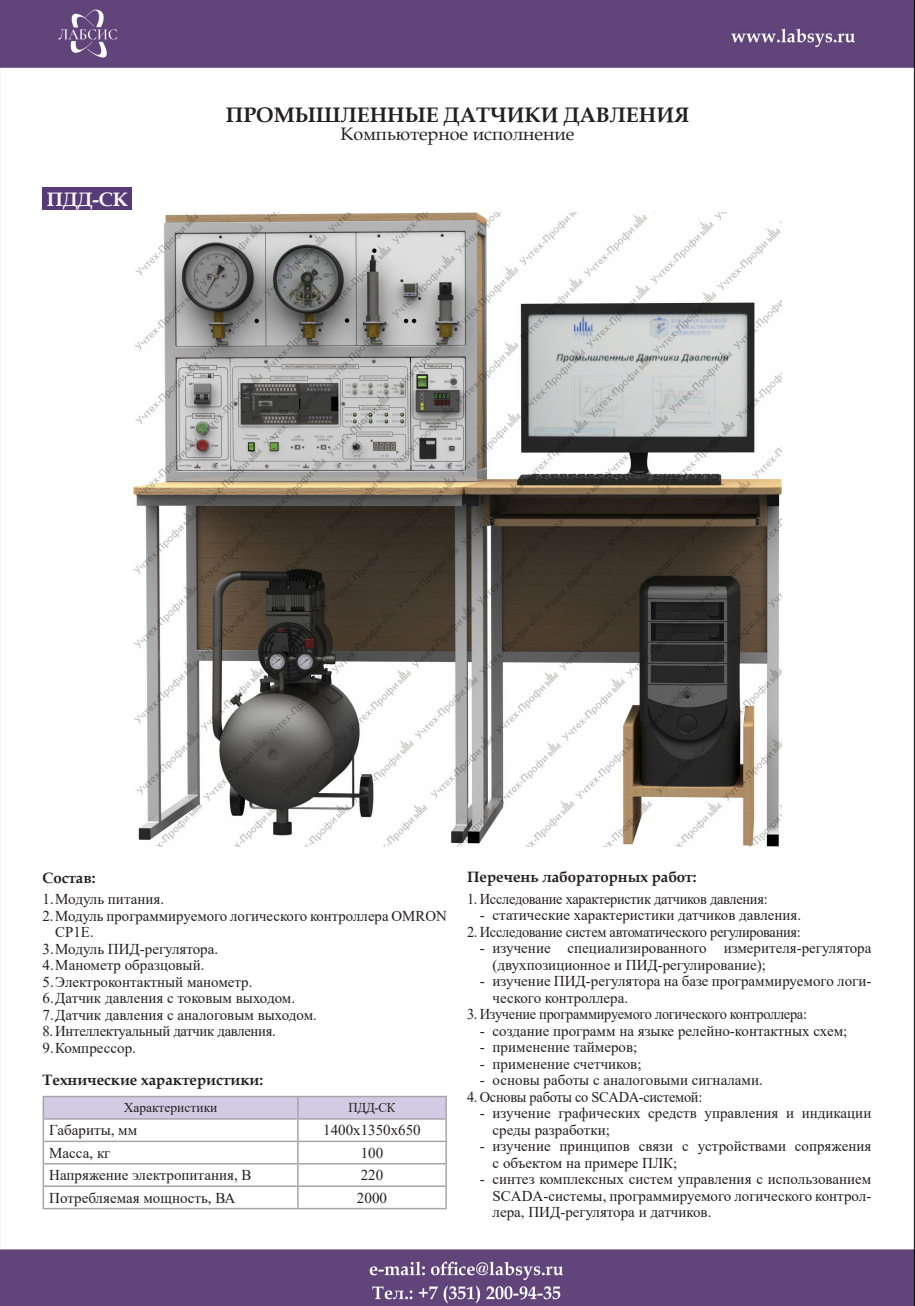
<style>
.page{position:relative;width:915px;height:1306px;background:#fff}
.page>*{position:absolute;margin:0;border:0;box-sizing:border-box;transform-origin:0 0}
.Подзаголовок_раздела{font:700 21px "Book Antiqua";color:#231f20}
.Заголовок_стенда__ко{font:700 19.5px "Book Antiqua";color:#fff}
.Подзаголовок_раздела-2{font:18px "Book Antiqua";color:#231f20}
.Основной_текст_табли{font:15px/16.5px "Times New Roman";color:#231f20}
.Основной_текст_табли-2{font:15px "Times New Roman";letter-spacing:-.02em;color:#231f20;scale:.96 1}
.Подзаголовок_в_текст{font:700 15px "Book Antiqua";color:#231f20}
.Основной_текст_табли-3{font:15px "Times New Roman";letter-spacing:-.02em;color:#231f20}
.Заголовки_таблица{font:13.5px "Times New Roman";color:#231f20}
.Заголовки_таблица-2{font:13.5px "Times New Roman";color:#231f20;scale:.95 1}
</style>
<div class="page">
<img style="left:0;top:0;width:914px;height:1305px">
<img style="left:133px;top:212px;width:648px;height:634px">
<div style="left:43px;top:187px;width:89px;height:23px;background:#593a79"></div>
<hr style="left:43px;top:1095px;width:255px;height:2px;background:#a8a5aa">
<hr style="left:298px;top:1095px;width:148px;height:2px;background:#a8a5aa">
<svg style="left:43px;top:1097px;width:403px;height:110px"></svg>
<hr style="left:43px;top:1207px;width:255px;height:2px;background:#a8a5aa">
<hr style="left:298px;top:1207px;width:148px;height:2px;background:#a8a5aa">
<p class="Заголовок_стенда__ко" style="left:47px;top:186px;width:83px">ПДД-СК</p>
<p class="Подзаголовок_раздела" style="left:226px;top:100px;width:464px">ПРОМЫШЛЕННЫЕ ДАТЧИКИ ДАВЛЕНИЯ</p>
<p class="Подзаголовок_раздела-2" style="left:340px;top:121px;width:235px">Компьютерное исполнение</p>
<p class="Подзаголовок_в_текст" style="left:43px;top:868px;width:55px">Состав:</p>
<p class="Подзаголовок_в_текст" style="left:467px;top:867px;width:231px">Перечень лабораторных работ:</p>
<p class="Основной_текст_табли" style="left:43px;top:890px;width:123px">1.Модуль питания.</p>
<p class="Основной_текст_табли" style="left:55px;top:906px;width:393px;text-indent:-13px">2.Модуль программируемого логического контроллера OMRON<br>CP1E.</p>
<p class="Основной_текст_табли" style="left:43px;top:939px;width:177px">3.Модуль ПИД-регулятора.</p>
<p class="Основной_текст_табли" style="left:43px;top:956px;width:163px">4.Манометр образцовый.</p>
<p class="Основной_текст_табли" style="left:43px;top:972px;width:211px">5.Электроконтактный манометр.</p>
<p class="Основной_текст_табли" style="left:43px;top:989px;width:254px">6.Датчик давления с токовым выходом.</p>
<p class="Основной_текст_табли" style="left:43px;top:1005px;width:276px">7.Датчик давления с аналоговым выходом.</p>
<p class="Основной_текст_табли-3" style="left:43px;top:1020px;width:235px">8. Интеллектуальный датчик давления.</p>
<p class="Основной_текст_табли" style="left:43px;top:1038px;width:95px">9.Компрессор.</p>
<p class="Подзаголовок_в_текст" style="left:43px;top:1070px;width:222px">Технические характеристики:</p>
<p class="Заголовки_таблица" style="left:124px;top:1098px;width:95px">Характеристики</p>
<p class="Заголовки_таблица-2" style="left:348px;top:1098px;width:51px">ПДД-СК</p>
<p class="Основной_текст_табли" style="left:49px;top:1121px;width:89px">Габариты, мм</p>
<p class="Основной_текст_табли" style="left:323px;top:1121px;width:99px">1400х1350х650</p>
<p class="Основной_текст_табли" style="left:49px;top:1143px;width:63px">Масса, кг</p>
<p class="Основной_текст_табли" style="left:360px;top:1143px;width:24px">100</p>
<p class="Основной_текст_табли" style="left:49px;top:1166px;width:204px">Напряжение электропитания, В</p>
<p class="Основной_текст_табли" style="left:360px;top:1166px;width:24px">220</p>
<p class="Основной_текст_табли" style="left:49px;top:1188px;width:187px">Потребляемая мощность, ВА</p>
<p class="Основной_текст_табли" style="left:357px;top:1188px;width:32px">2000</p>
<p class="Основной_текст_табли-2" style="left:467px;top:888px;width:314px">1. Исследование характеристик датчиков давления:</p>
<p class="Основной_текст_табли" style="left:479px;top:906px;width:323px">- статические характеристики датчиков давления.</p>
<p class="Основной_текст_табли-2" style="left:467px;top:921px;width:349px">2. Исследование систем автоматического регулирования:</p>
<p class="Основной_текст_табли" style="left:492px;top:939px;width:380px;text-indent:-13px">- изучение специализированного измерителя-регулятора (двухпозиционное и ПИД-регулирование);</p>
<p class="Основной_текст_табли" style="left:492px;top:972px;width:380px;text-indent:-13px">- изучение ПИД-регулятора на базе программируемого логи&shy;ческого контроллера.</p>
<p class="Основной_текст_табли-2" style="left:467px;top:1003px;width:355px">3. Изучение программируемого логического контроллера:</p>
<p class="Основной_текст_табли" style="left:479px;top:1021px;width:369px">- создание программ на языке релейно-контактных схем;</p>
<p class="Основной_текст_табли" style="left:479px;top:1038px;width:159px">- применение таймеров;</p>
<p class="Основной_текст_табли" style="left:479px;top:1054px;width:163px">- применение счетчиков;</p>
<p class="Основной_текст_табли" style="left:479px;top:1071px;width:284px">- основы работы с аналоговыми сигналами.</p>
<p class="Основной_текст_табли-2" style="left:467px;top:1086px;width:246px">4. Основы работы со SCADA-системой:</p>
<p class="Основной_текст_табли" style="left:492px;top:1104px;width:380px;text-indent:-13px">- изучение графических средств управления и индикации среды разработки;</p>
<p class="Основной_текст_табли" style="left:492px;top:1137px;width:380px;text-indent:-13px">- изучение принципов связи с устройствами сопряжения с объектом на примере ПЛК;</p>
<p class="Основной_текст_табли" style="left:492px;top:1170px;width:380px;text-align:justify;text-indent:-13px">- синтез комплексных систем управления с использованием SCADA-системы, программируемого логического контрол&shy;лера, ПИД-регулятора и датчиков.</p>
</div>
